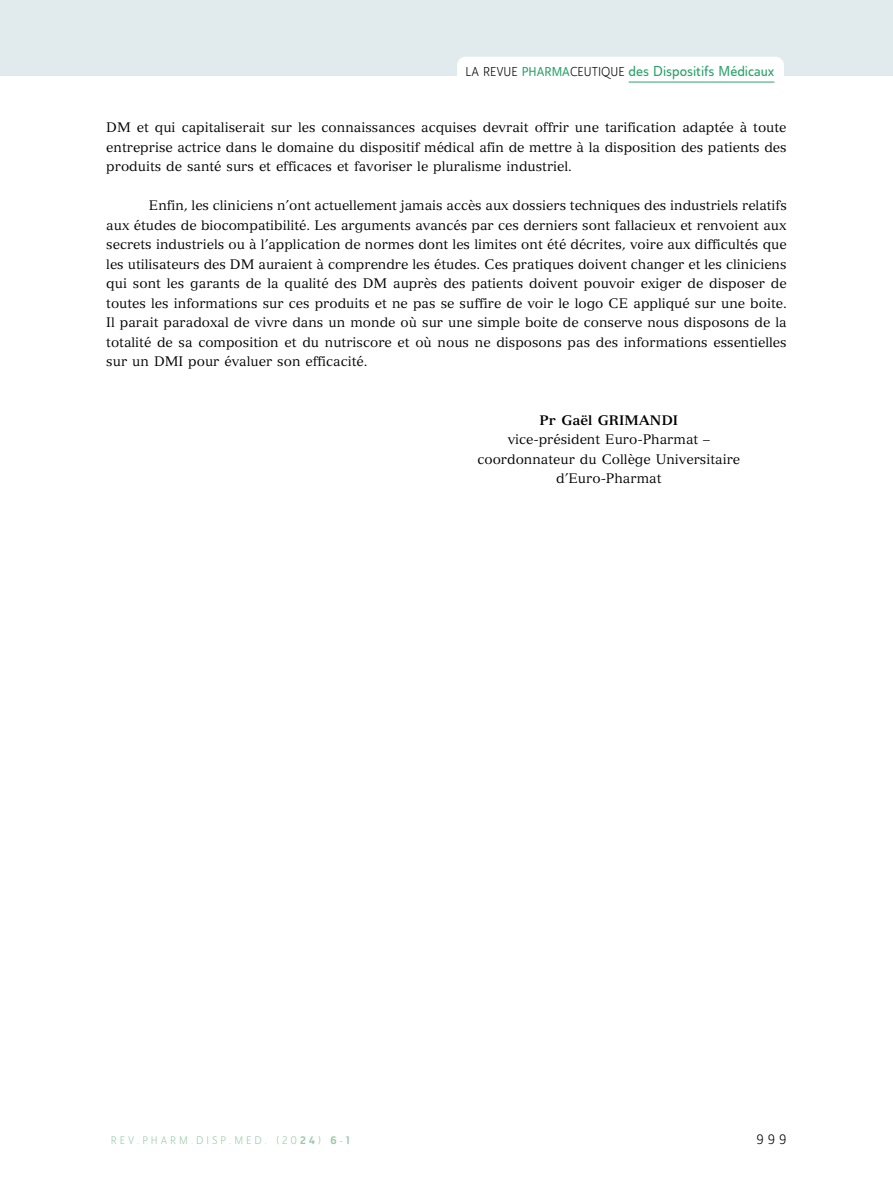
<style>
.page{position:relative;width:893px;height:1191px;background:#fff}
.page>*{position:absolute;margin:0;border:0;box-sizing:border-box;transform-origin:0 0}
.t1{font:14.25px "Ainslie Sans Con Med";color:#2ea26e}
.TEXTE_alinea___blanc{font:13.5px/19.5px "Versailles LT Std";color:#000;text-align:justify}
.TEXTE_auteur_suite{font:13.5px "Versailles LT Std";color:#000}
.TEXTE_auteur{font:700 13.5px "Versailles LT Std";color:#000}
.t2{font:13.5px "Ainslie Sans Con Boo";color:#000}
.t3{font:10.8px "Ainslie Sans Con Boo";letter-spacing:.275em;color:#97caa5}
.s1{font-family:"Ainslie Sans Con Boo";font-size:12.75px;color:#000}
.s2{font-size:12.75px}
.s3{font-family:"Ainslie Sans Con Bol"}
</style>
<div class="page">
<div style="left:0;top:0;width:893px;height:76px;background:#e1ebee"></div>
<div style="left:457px;top:57px;width:327px;height:35px;background:#fff;border-radius:9px"></div>
<hr style="left:629px;top:82px;width:145px;height:1px;background:#2ea26e">
<p class="t1" style="left:466px;top:62px;width:310px"><span class="s1">LA REVUE</span> <span class="s2">PHARMA</span><span class="s1">CEUTIQUE</span> des Dispositifs Médicaux</p>
<p class="TEXTE_alinea___blanc" style="left:106px;top:118px;width:682px">DM et qui capitaliserait sur les connaissances acquises devrait offrir une tarification adaptée à toute entreprise actrice dans le domaine du dispositif médical afin de mettre à la disposition des patients des produits de santé surs et efficaces et favoriser le pluralisme industriel.</p>
<p class="TEXTE_alinea___blanc" style="left:106px;top:196px;width:682px;text-indent:43px">Enfin, les cliniciens n’ont actuellement jamais accès aux dossiers techniques des industriels relatifs aux études de biocompatibilité. Les arguments avancés par ces derniers sont fallacieux et renvoient aux secrets industriels ou à l’application de normes dont les limites ont été décrites, voire aux difficultés que les utilisateurs des DM auraient à comprendre les études. Ces pratiques doivent changer et les cliniciens qui sont les garants de la qualité des DM auprès des patients doivent pouvoir exiger de disposer de toutes les informations sur ces produits et ne pas se suffire de voir le logo CE appliqué sur une boite.<br>Il parait paradoxal de vivre dans un monde où sur une simple boite de conserve nous disposons de la totalité de sa composition et du nutriscore et où nous ne disposons pas des informations essentielles sur un DMI pour évaluer son efficacité.</p>
<p class="TEXTE_auteur" style="left:539px;top:412px;width:140px">Pr Gaël GRIMANDI</p>
<p class="TEXTE_auteur_suite" style="left:508px;top:431px;width:204px">vice-président Euro-Pharmat –</p>
<p class="TEXTE_auteur_suite" style="left:477px;top:451px;width:264px">coordonnateur du Collège Universitaire</p>
<p class="TEXTE_auteur_suite" style="left:556px;top:470px;width:107px">d’Euro-Pharmat</p>
<p class="t3" style="left:111px;top:1134px;width:241px">REV.PHARM.DISP.MED. (20<span class="s3">24</span>) <span class="s3">6</span>-<span class="s3">1</span></p>
<p class="t2" style="left:756px;top:1130px;width:32px">999</p>
</div>
